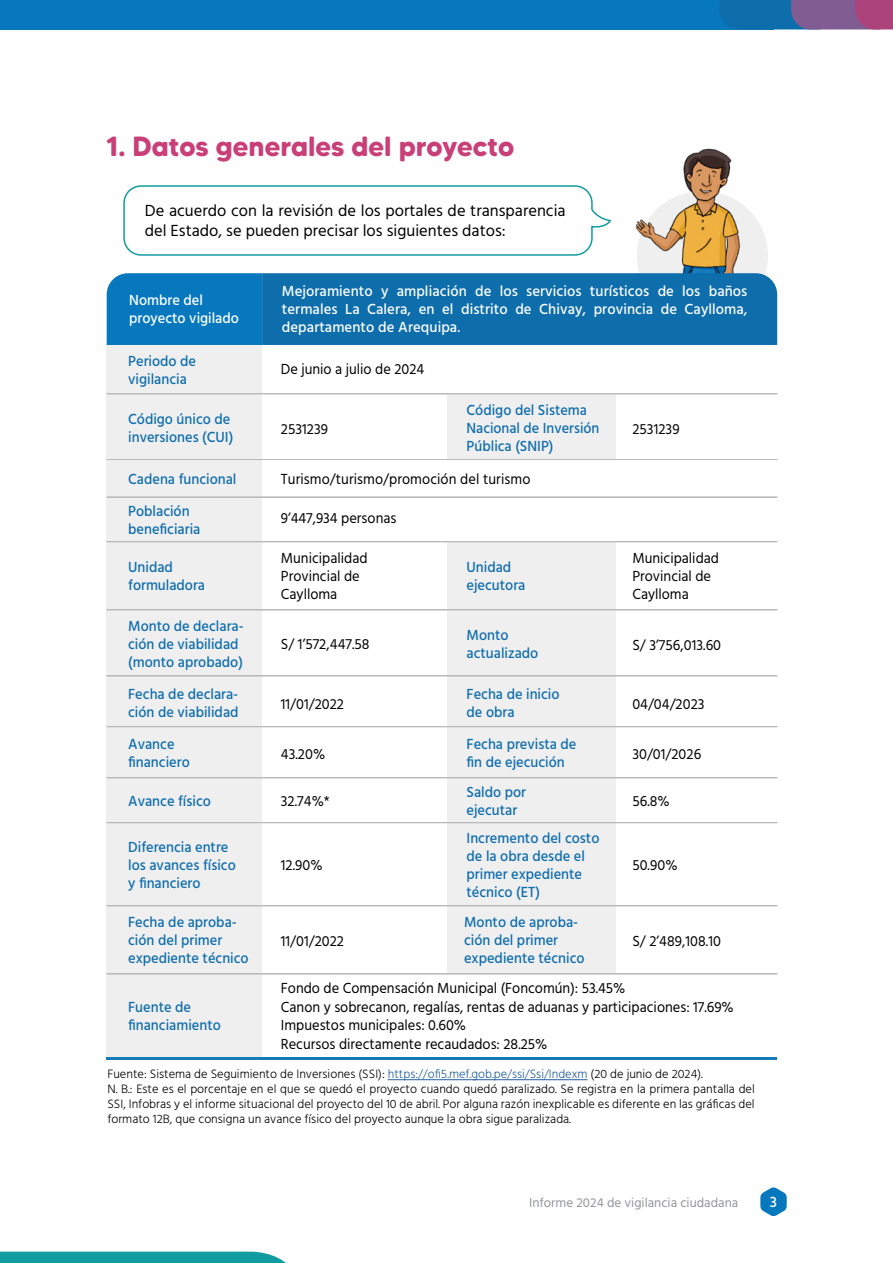
<style>
.page{position:relative;width:893px;height:1263px;background:#fff}
.page>*{position:absolute;margin:0;border:0;box-sizing:border-box;transform-origin:0 0}
.t1{font:700 27.75px "MADE Tommy Soft";color:#c93f77}
.t2{font:16.5px/19.8px "Hind";color:#000}
.t3{font:500 15.45px "Hind";color:#fff}
.t4{font:500 15px/18px "Hind";color:#0e6dab;scale:.96 1}
.t5{font:15px/18px "Hind";color:#000;scale:.96 1}
.t6{font:500 15px/18px "Hind";letter-spacing:.005em;color:#fff;text-align:justify}
.t7{font:500 15px/18px "Hind";letter-spacing:.005em;color:#fff;scale:.96 1}
.t8{font:13.2px "Hind";color:#939598}
.t9{font:300 12.45px/15px "Hind";color:#000}
.s1{color:#215e9e}
</style>
<div class="page">
<svg style="left:760px;top:1187px;width:27px;height:29px"></svg>
<div style="left:0;top:0;width:773px;height:29px;background:#0778be"></div>
<svg style="left:720px;top:0;width:173px;height:29px;background:#585e98"></svg>
<svg style="left:0;top:1251px;width:286px;height:12px;background:#26a4a9"></svg>
<img style="left:635px;top:148px;width:126px;height:125px">
<hr style="left:388px;top:1079px;width:200px;height:1px;background:#215e9e">
<svg style="left:123px;top:185px;width:488px;height:71px"></svg>
<div style="left:107px;top:343px;width:155px;height:714px;background:#efeff0"></div>
<div style="left:447px;top:542px;width:168px;height:432px;background:#efeff0"></div>
<hr style="left:107px;top:1057px;width:670px;height:3px;background:#157ab9">
<div style="left:447px;top:394px;width:168px;height:65px;background:#efeff0"></div>
<svg style="left:107px;top:273px;width:670px;height:72px;background:#0e70af"></svg>
<hr style="left:107px;top:393px;width:670px;height:1px;background:#b8babc">
<hr style="left:107px;top:459px;width:670px;height:1px;background:#b8babc">
<hr style="left:107px;top:497px;width:670px;height:1px;background:#b8babc">
<hr style="left:107px;top:541px;width:670px;height:1px;background:#b8babc">
<hr style="left:107px;top:609px;width:670px;height:1px;background:#b8babc">
<hr style="left:107px;top:675px;width:670px;height:1px;background:#b8babc">
<hr style="left:107px;top:726px;width:670px;height:1px;background:#b8babc">
<hr style="left:107px;top:777px;width:670px;height:1px;background:#b8babc">
<hr style="left:107px;top:822px;width:670px;height:1px;background:#b8babc">
<hr style="left:107px;top:905px;width:670px;height:1px;background:#b8babc">
<hr style="left:107px;top:973px;width:670px;height:1px;background:#b8babc">
<h1 class="t1" style="left:106px;top:128px;width:409px">1. Datos generales del proyecto</h1>
<p class="t2" style="left:145px;top:202px;width:422px">De acuerdo con la revisión de los portales de transparencia del Estado, se pueden precisar los siguientes datos:</p>
<p class="t7" style="left:129px;top:292px;width:116px">Nombre del proyecto vigilado</p>
<p class="t4" style="left:128px;top:353px;width:72px">Periodo de vigilancia</p>
<p class="t4" style="left:128px;top:411px;width:111px">Código único de inversiones (CUI)</p>
<p class="t4" style="left:128px;top:471px;width:114px">Cadena funcional</p>
<p class="t4" style="left:128px;top:502px;width:77px">Población beneficiaria</p>
<p class="t4" style="left:128px;top:558px;width:82px">Unidad formuladora</p>
<p class="t4" style="left:128px;top:617px;width:122px">Monto de declara&shy;ción de viabilidad (monto aprobado)</p>
<p class="t4" style="left:128px;top:686px;width:116px">Fecha de declara&shy;ción de viabilidad</p>
<p class="t4" style="left:128px;top:736px;width:66px">Avance financiero</p>
<p class="t4" style="left:128px;top:793px;width:88px">Avance físico</p>
<p class="t4" style="left:128px;top:839px;width:114px">Diferencia entre los avances físico y financiero</p>
<p class="t4" style="left:128px;top:914px;width:127px">Fecha de aproba&shy;ción del primer expediente técnico</p>
<p class="t4" style="left:128px;top:999px;width:98px">Fuente de financiamiento</p>
<p class="t6" style="left:282px;top:283px;width:467px">Mejoramiento y ampliación de los servicios turísticos de los baños termales La Calera, en el distrito de Chivay, provincia de Caylloma, departamento de Arequipa.</p>
<p class="t5" style="left:281px;top:361px;width:151px">De junio a julio de 2024</p>
<p class="t4" style="left:467px;top:402px;width:140px">Código del Sistema<br>Nacional de Inversión<br>Pública (SNIP)</p>
<p class="t5" style="left:281px;top:420px;width:51px">2531239</p>
<p class="t5" style="left:632px;top:420px;width:51px">2531239</p>
<p class="t5" style="left:281px;top:471px;width:261px">Turismo/turismo/promoción del turismo</p>
<p class="t5" style="left:281px;top:510px;width:122px">9’447,934 personas</p>
<p class="t5" style="left:281px;top:549px;width:92px">Municipalidad<br>Provincial de<br>Caylloma</p>
<p class="t5" style="left:281px;top:636px;width:94px">S/ 1’572,447.58</p>
<p class="t5" style="left:281px;top:695px;width:67px">11/01/2022</p>
<p class="t4" style="left:467px;top:558px;width:63px">Unidad ejecutora</p>
<p class="t4" style="left:467px;top:627px;width:76px">Monto actualizado</p>
<p class="t4" style="left:467px;top:686px;width:98px">Fecha de inicio de obra</p>
<p class="t5" style="left:632px;top:549px;width:92px">Municipalidad<br>Provincial de<br>Caylloma</p>
<p class="t5" style="left:632px;top:637px;width:94px">S/ 3’756,013.60</p>
<p class="t5" style="left:632px;top:695px;width:77px">04/04/2023</p>
<p class="t5" style="left:281px;top:745px;width:48px">43.20%</p>
<p class="t5" style="left:281px;top:793px;width:53px">32.74%*</p>
<p class="t4" style="left:467px;top:736px;width:116px">Fecha prevista de fin de ejecución</p>
<p class="t4" style="left:467px;top:784px;width:64px">Saldo por ejecutar</p>
<p class="t5" style="left:632px;top:745px;width:73px">30/01/2026</p>
<p class="t5" style="left:632px;top:793px;width:41px">56.8%</p>
<p class="t5" style="left:281px;top:856px;width:45px">12.90%</p>
<p class="t5" style="left:281px;top:933px;width:67px">11/01/2022</p>
<p class="t4" style="left:467px;top:829px;width:140px">Incremento del costo de la obra desde el primer expediente técnico (ET)</p>
<p class="t4" style="left:464px;top:914px;width:127px">Monto de aproba&shy;ción del primer expediente técnico</p>
<p class="t5" style="left:632px;top:856px;width:49px">50.90%</p>
<p class="t5" style="left:632px;top:933px;width:94px">S/ 2’489,108.10</p>
<p class="t5" style="left:281px;top:980px;width:473px;line-height:18.5px">Fondo de Compensación Municipal (Foncomún): 53.45%<br>Canon y sobrecanon, regalías, rentas de aduanas y participaciones: 17.69% Impuestos municipales: 0.60%<br>Recursos directamente recaudados: 28.25%</p>
<p class="t9" style="left:107px;top:1067px;width:649px">Fuente: Sistema de Seguimiento de Inversiones (SSI): <span class="s1">https://ofi5.mef.gob.pe/ssi/Ssi/Indexm</span> (20 de junio de 2024).<br>N. B.: Este es el porcentaje en el que se quedó el proyecto cuando quedó paralizado. Se registra en la primera pantalla del SSI, Infobras y el informe situacional del proyecto del 10 de abril. Por alguna razón inexplicable es diferente en las gráficas del formato 12B, que consigna un avance físico del proyecto aunque la obra sigue paralizada.</p>
<p class="t8" style="left:529px;top:1193px;width:211px">Informe 2024 de vigilancia ciudadana</p>
<p class="t3" style="left:770px;top:1191px;width:9px">3</p>
</div>
